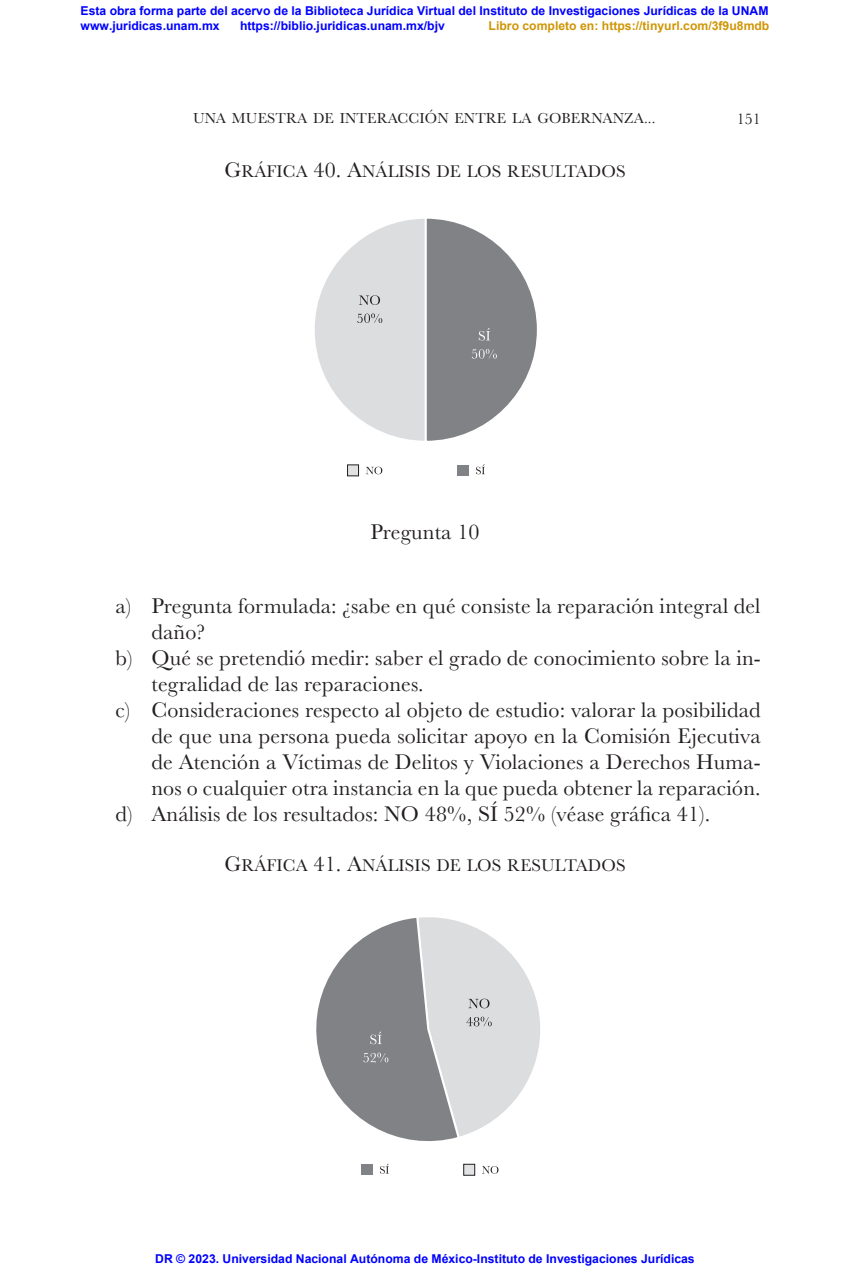
<style>
.page{position:relative;width:850px;height:1275px;background:#fff}
.page>*{position:absolute;margin:0;border:0;box-sizing:border-box;transform-origin:0 0}
.VV-2{font:22px/26px "Baskerville";letter-spacing:.005em;color:#231f20}
.tabla{font:17.6px "Baskerville SC800";letter-spacing:.01em;color:#231f20}
.t1{font:16px "Baskerville";color:#231f20}
.t2{font:15px "Baskerville";letter-spacing:.005em;color:#231f20}
.t3{font:700 12.2px/14.6px "Arial";color:#00f}
.t4{font:700 12.2px "Arial";color:#cf9605}
.s1{font-size:22px}
.s2{font-family:"Baskerville SC800"}
</style>
<div class="page">
<div style="left:347px;top:465px;width:11px;height:11px;background:#e1e2e4"></div>
<div style="left:347px;top:464px;width:12px;height:12px;border:1px solid #231f20"></div>
<div style="left:457px;top:465px;width:11px;height:11px;background:#808285"></div>
<svg style="left:366px;top:467px;width:16px;height:7px"></svg>
<svg style="left:476px;top:464px;width:9px;height:10px"></svg>
<svg style="left:314px;top:218px;width:223px;height:223px"></svg>
<div style="left:463px;top:1164px;width:11px;height:11px;background:#e1e2e4"></div>
<div style="left:463px;top:1164px;width:12px;height:11px;border:1px solid #231f20"></div>
<div style="left:361px;top:1164px;width:11px;height:11px;background:#808285"></div>
<svg style="left:482px;top:1166px;width:16px;height:7px"></svg>
<svg style="left:380px;top:1163px;width:9px;height:10px"></svg>
<svg style="left:316px;top:917px;width:224px;height:225px"></svg>
<p class="t3" style="left:81px;top:4px;width:689px">Esta obra forma parte del acervo de la Biblioteca Jurídica Virtual del Instituto de Investigaciones Jurídicas de la UNAM www.juridicas.unam.mx</p>
<p class="t3" style="left:240px;top:18px;width:206px">https://biblio.juridicas.unam.mx/bjv</p>
<p class="t4" style="left:488px;top:17px;width:282px">Libro completo en: https://tinyurl.com/3f9u8mdb</p>
<p class="t2" style="left:193px;top:108px;width:463px">UNA MUESTRA DE INTERACCIÓN ENTRE LA GOBERNANZA...</p>
<p class="t1" style="left:736px;top:108px;width:25px">151</p>
<p class="tabla" style="left:224px;top:160px;width:402px"><span class="s1">G</span>RÁFICA <span class="s1">40. A</span>NÁLISIS DE LOS RESULTADOS</p>
<p class="VV-2" style="left:370px;top:519px;width:111px">Pregunta <span class="s2">10</span></p>
<p class="VV-2" style="left:151px;top:593px;width:610px;text-indent:-36px">a) Pregunta formulada: ¿sabe en qué consiste la reparación integral del daño?</p>
<p class="VV-2" style="left:151px;top:645px;width:610px;text-indent:-36px">b) Qué se pretendió medir: saber el grado de conocimiento sobre la in&shy;tegralidad de las reparaciones.</p>
<p class="VV-2" style="left:151px;top:697px;width:610px;text-align:justify;text-indent:-36px">c) Consideraciones respecto al objeto de estudio: valorar la posibilidad de que una persona pueda solicitar apoyo en la Comisión Ejecutiva de Atención a Víctimas de Delitos y Violaciones a Derechos Huma&shy;nos o cualquier otra instancia en la que pueda obtener la reparación.</p>
<p class="VV-2" style="left:115px;top:801px;width:596px">d) Análisis de los resultados: NO 48%, SÍ 52% (véase gráfica 41).</p>
<p class="tabla" style="left:224px;top:854px;width:402px"><span class="s1">G</span>RÁFICA <span class="s1">41. A</span>NÁLISIS DE LOS RESULTADOS</p>
<p class="t3" style="left:155px;top:1251px;width:541px">DR © 2023. Universidad Nacional Autónoma de México-Instituto de Investigaciones Jurídicas</p>
</div>
